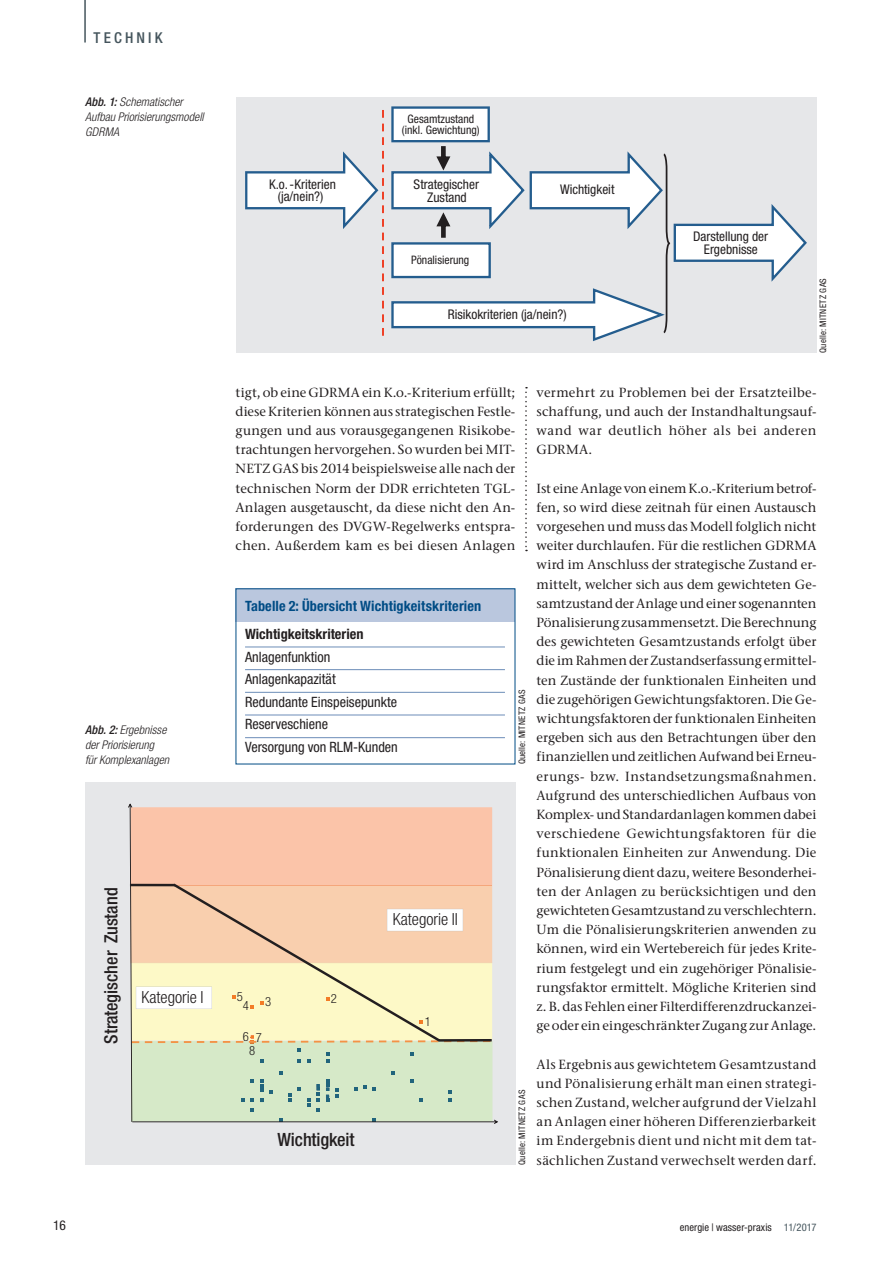
<style>
.page{position:relative;width:893px;height:1263px;background:#fff}
.page>*{position:absolute;margin:0;border:0;box-sizing:border-box;transform-origin:0 0}
.t1{font:500 condensed 18.3px "Helvetica Neue LT Std";letter-spacing:-.005em;color:#231f20}
.t2{font:300 condensed 16.65px "Helvetica Neue LT Std";color:#231f20}
.t3{font:500 condensed 15px "Helvetica Neue LT Std";letter-spacing:.21em;color:#45555d}
.t4{font:condensed 14.25px/22.5px "Helvetica Neue LT Std";color:#231f20}
.t5{font:700 condensed 14.25px "Helvetica Neue LT Std";letter-spacing:.01em;color:#004c85}
.t6{font:700 condensed 14.25px "Helvetica Neue LT Std";color:#231f20}
.t7{font:condensed 13.5px "Helvetica Neue LT Std";color:#231f20}
.t8{font:condensed 13.35px/12.6px "Helvetica Neue LT Std";color:#231f20;text-align:center}
.t9{font:500 13.2px/19.2px "Stone Serif ITC Pro";letter-spacing:.015em;color:#231f20;text-align:justify}
.t10{font:300 condensed 12.75px "Helvetica Neue LT Std";color:#231f20}
.t11{font:italic 300 condensed 12px/15px "Helvetica Neue LT Std";letter-spacing:.005em;color:#231f20}
.t12{font:condensed 11.7px/11.1px "Helvetica Neue LT Std";color:#231f20;text-align:center}
.t13{font:condensed 10.5px "Helvetica Neue LT Std";letter-spacing:.005em;color:#231f20}
.t14{font:condensed 9px "Helvetica Neue LT Std";letter-spacing:.035em;color:#231f20}
.s1{font-weight:500}
.s2{color:#45555d}
</style>
<div class="page">
<hr style="left:84px;top:0;width:2px;height:43px;background:#45555d">
<svg style="left:525px;top:387px;width:2px;height:164px"></svg>
<div style="left:236px;top:588px;width:279px;height:34px;background:#bac7de"></div>
<div style="left:236px;top:588px;width:279px;height:176px;border:1px solid #004c85"></div>
<hr style="left:245px;top:715px;width:260px;height:1px;background:#6c8db8">
<hr style="left:245px;top:647px;width:260px;height:1px;background:#6c8db8">
<hr style="left:245px;top:737px;width:260px;height:1px;background:#6c8db8">
<hr style="left:245px;top:669px;width:260px;height:1px;background:#6c8db8">
<hr style="left:245px;top:692px;width:260px;height:1px;background:#6c8db8">
<div style="left:236px;top:98px;width:580px;height:255px;background:#e6e7e9"></div>
<svg style="left:245px;top:110px;width:139px;height:226px"></svg>
<svg style="left:391px;top:106px;width:416px;height:235px"></svg>
<div style="left:85px;top:782px;width:430px;height:383px;background:#e6e7e9"></div>
<svg style="left:128px;top:803px;width:370px;height:321px;background:#eddaba"></svg>
<hr style="left:439px;top:1039px;width:53px;height:2px;background:#231f20">
<p class="t3" style="left:94px;top:28px;width:71px">TECHNIK</p>
<p class="t11" style="left:85px;top:95px;width:120px"><span class="s1">Abb. 1:</span> Schematischer<br>Aufbau Priorisierungsmodell<br>GDRMA</p>
<p class="t11" style="left:85px;top:723px;width:86px"><span class="s1">Abb. 2:</span> Ergebnisse der Priorisierung<br>für Komplexanlagen</p>
<h1 class="t1" style="left:100px;top:1044px;width:158px;rotate:-90deg">Strategischer Zustand</h1>
<p class="t2" style="left:142px;top:987px;width:63px">Kategorie I</p>
<p class="t7" style="left:53px;top:1218px;width:14px">16</p>
<p class="t8" style="left:269px;top:178px;width:68px">K.o.-Kriterien (ja/nein?)</p>
<p class="t12" style="left:402px;top:113px;width:79px">Gesamtzustand (inkl. Gewichtung)</p>
<p class="t8" style="left:414px;top:178px;width:67px">Strategischer<br>Zustand</p>
<p class="t12" style="left:411px;top:254px;width:60px">Pönalisierung</p>
<p class="t8" style="left:560px;top:183px;width:56px">Wichtigkeit</p>
<p class="t8" style="left:448px;top:308px;width:120px">Risikokriterien (ja/nein?)</p>
<p class="t8" style="left:693px;top:230px;width:76px;line-height:13px">Darstellung der<br>Ergebnisse</p>
<p class="t14" style="left:818px;top:353px;width:76px;rotate:-90deg">Quelle: MITNETZ GAS</p>
<p class="t9" style="left:236px;top:382px;width:281px">tigt, ob eine GDRMA ein K.o.-Kriterium erfüllt; diese Kriterien können aus strategischen Festle&shy;gungen und aus vorausgegangenen Risikobe&shy;trachtungen hervorgehen. So wurden bei MIT-NETZ GAS bis 2014 beispielsweise alle nach der technischen Norm der DDR errichteten TGL-Anlagen ausgetauscht, da diese nicht den An&shy;forderungen des DVGW-Regelwerks entspra&shy;chen. Außerdem kam es bei diesen Anlagen</p>
<p class="t5" style="left:245px;top:597px;width:238px">Tabelle 2: Übersicht Wichtigkeitskriterien</p>
<p class="t6" style="left:245px;top:625px;width:120px">Wichtigkeitskriterien</p>
<p class="t4" style="left:245px;top:645px;width:154px">Anlagenfunktion<br>Anlagenkapazität<br>Redundante Einspeisepunkte<br>Reserveschiene<br>Versorgung von RLM-Kunden</p>
<p class="t14" style="left:517px;top:764px;width:76px;rotate:-90deg">Quelle: MITNETZ GAS</p>
<p class="t10" style="left:237px;top:989px;width:8px">5</p>
<p class="t10" style="left:243px;top:998px;width:8px">4</p>
<p class="t10" style="left:265px;top:995px;width:8px">3</p>
<p class="t10" style="left:243px;top:1029px;width:8px">6</p>
<p class="t10" style="left:256px;top:1030px;width:8px">7</p>
<p class="t10" style="left:249px;top:1043px;width:8px">8</p>
<p class="t10" style="left:331px;top:991px;width:8px">2</p>
<h1 class="t1" style="left:277px;top:1129px;width:79px">Wichtigkeit</h1>
<p class="t2" style="left:393px;top:910px;width:67px">Kategorie II</p>
<p class="t10" style="left:425px;top:1014px;width:8px">1</p>
<p class="t14" style="left:517px;top:1165px;width:76px;rotate:-90deg">Quelle: MITNETZ GAS</p>
<p class="t9" style="left:537px;top:382px;width:281px">vermehrt zu Problemen bei der Ersatzteilbe&shy;schaffung, und auch der Instandhaltungsauf&shy;wand war deutlich höher als bei anderen GDRMA.</p>
<p class="t9" style="left:537px;top:478px;width:281px">Ist eine Anlage von einem K.o.-Kriterium betrof&shy;fen, so wird diese zeitnah für einen Austausch vorgesehen und muss das Modell folglich nicht weiter durchlaufen. Für die restlichen GDRMA wird im Anschluss der strategische Zustand er&shy;mittelt, welcher sich aus dem gewichteten Ge&shy;samtzustand der Anlage und einer sogenannten Pönalisierung zusammensetzt. Die Berechnung des gewichteten Gesamtzustands erfolgt über die im Rahmen der Zustandserfassung ermittel&shy;ten Zustände der funktionalen Einheiten und die zugehörigen Gewichtungsfaktoren. Die Ge&shy;wichtungsfaktoren der funktionalen Einheiten ergeben sich aus den Betrachtungen über den finanziellen und zeitlichen Aufwand bei Erneu&shy;erungs- bzw. Instandsetzungsmaßnahmen.<br>Aufgrund des unterschiedlichen Aufbaus von Komplex- und Standardanlagen kommen dabei verschiedene Gewichtungsfaktoren für die funktionalen Einheiten zur Anwendung. Die Pönalisierung dient dazu, weitere Besonderhei&shy;ten der Anlagen zu berücksichtigen und den gewichteten Gesamtzustand zu verschlechtern.<br>Um die Pönalisierungskriterien anwenden zu können, wird ein Wertebereich für jedes Krite&shy;rium festgelegt und ein zugehöriger Pönalisie&shy;rungsfaktor ermittelt. Mögliche Kriterien sind z. B. das Fehlen einer Filterdifferenzdruckanzei&shy;ge oder ein eingeschränkter Zugang zur Anlage.</p>
<p class="t9" style="left:537px;top:1054px;width:281px">Als Ergebnis aus gewichtetem Gesamtzustand und Pönalisierung erhält man einen strategi&shy;schen Zustand, welcher aufgrund der Vielzahl an Anlagen einer höheren Differenzierbarkeit im Endergebnis dient und nicht mit dem tat&shy;sächlichen Zustand verwechselt werden darf.</p>
<p class="t13" style="left:680px;top:1221px;width:138px">energie | wasser-praxis <span class="s2">11/2017</span></p>
</div>
